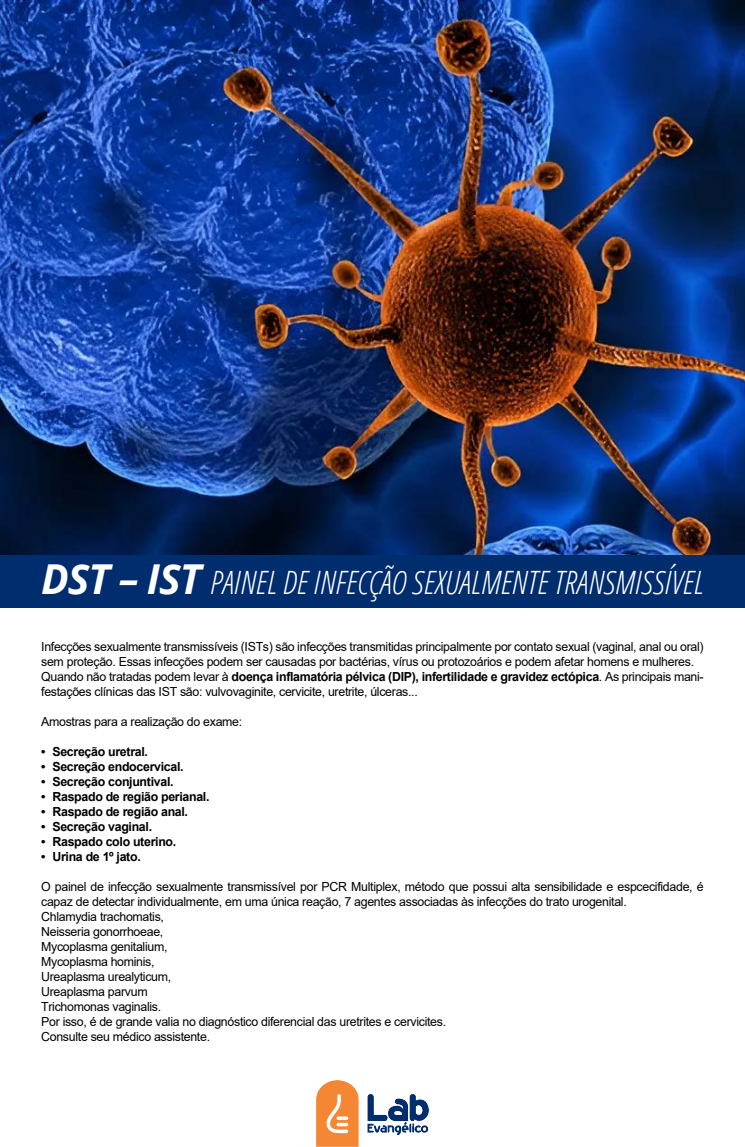
<style>
.page{position:relative;width:745px;height:1147px;background:#fff}
.page>*{position:absolute;margin:0;border:0;box-sizing:border-box;transform-origin:0 0}
.t1{font:italic 300 condensed 32.12px "Open Sans";letter-spacing:.005em;color:#fff}
.t2{font:12.5px/15px "Arial";letter-spacing:-.025em;color:#000}
.t3{font:700 12.5px "Arial";letter-spacing:-.025em;color:#000}
.s1{font-weight:700;font-stretch:normal;font-size:41.25px}
.s2{font-weight:700}
</style>
<div class="page">
<img style="left:0;top:0;width:744px;height:555px">
<div style="left:0;top:555px;width:744px;height:52px;background:#002d6e"></div>
<img style="left:316px;top:1080px;width:112px;height:67px">
<h1 class="t1" style="left:41px;top:560px;width:663px"><span class="s1">DST – IST</span> PAINEL DE INFECÇÃO SEXUALMENTE TRANSMISSÍVEL</h1>
<p class="t2" style="left:41px;top:639px;width:663px">Infecções sexualmente transmissíveis (ISTs) são infecções transmitidas principalmente por contato sexual (vaginal, anal ou oral) sem proteção. Essas infecções podem ser causadas por bactérias, vírus ou protozoários e podem afetar homens e mulheres.<br>Quando não tratadas podem levar à <span class="s2">doença inflamatória pélvica (DIP), infertilidade e gravidez ectópica</span>. As principais mani&shy;festações clínicas das IST são: vulvovaginite, cervicite, uretrite, úlceras...</p>
<p class="t2" style="left:41px;top:714px;width:202px">Amostras para a realização do exame:</p>
<p class="t3" style="left:41px;top:742px;width:108px">• Secreção uretral.</p>
<p class="t3" style="left:41px;top:757px;width:144px">• Secreção endocervical.</p>
<p class="t3" style="left:41px;top:772px;width:134px">• Secreção conjuntival.</p>
<p class="t3" style="left:41px;top:787px;width:170px">• Raspado de região perianal.</p>
<p class="t3" style="left:41px;top:802px;width:148px">• Raspado de região anal.</p>
<p class="t3" style="left:41px;top:817px;width:112px">• Secreção vaginal.</p>
<p class="t3" style="left:41px;top:832px;width:136px">• Raspado colo uterino.</p>
<p class="t3" style="left:41px;top:847px;width:101px">• Urina de 1º jato.</p>
<p class="t2" style="left:41px;top:879px;width:663px">O painel de infecção sexualmente transmissível por PCR Multiplex, método que possui alta sensibilidade e espcecifidade, é capaz de detectar individualmente, em uma única reação, 7 agentes associadas às infecções do trato urogenital.<br>Chlamydia trachomatis,<br>Neisseria gonorrhoeae,<br>Mycoplasma genitalium,<br>Mycoplasma hominis,<br>Ureaplasma urealyticum,<br>Ureaplasma parvum<br>Trichomonas vaginalis.<br>Por isso, é de grande valia no diagnóstico diferencial das uretrites e cervicites.<br>Consulte seu médico assistente.</p>
</div>
